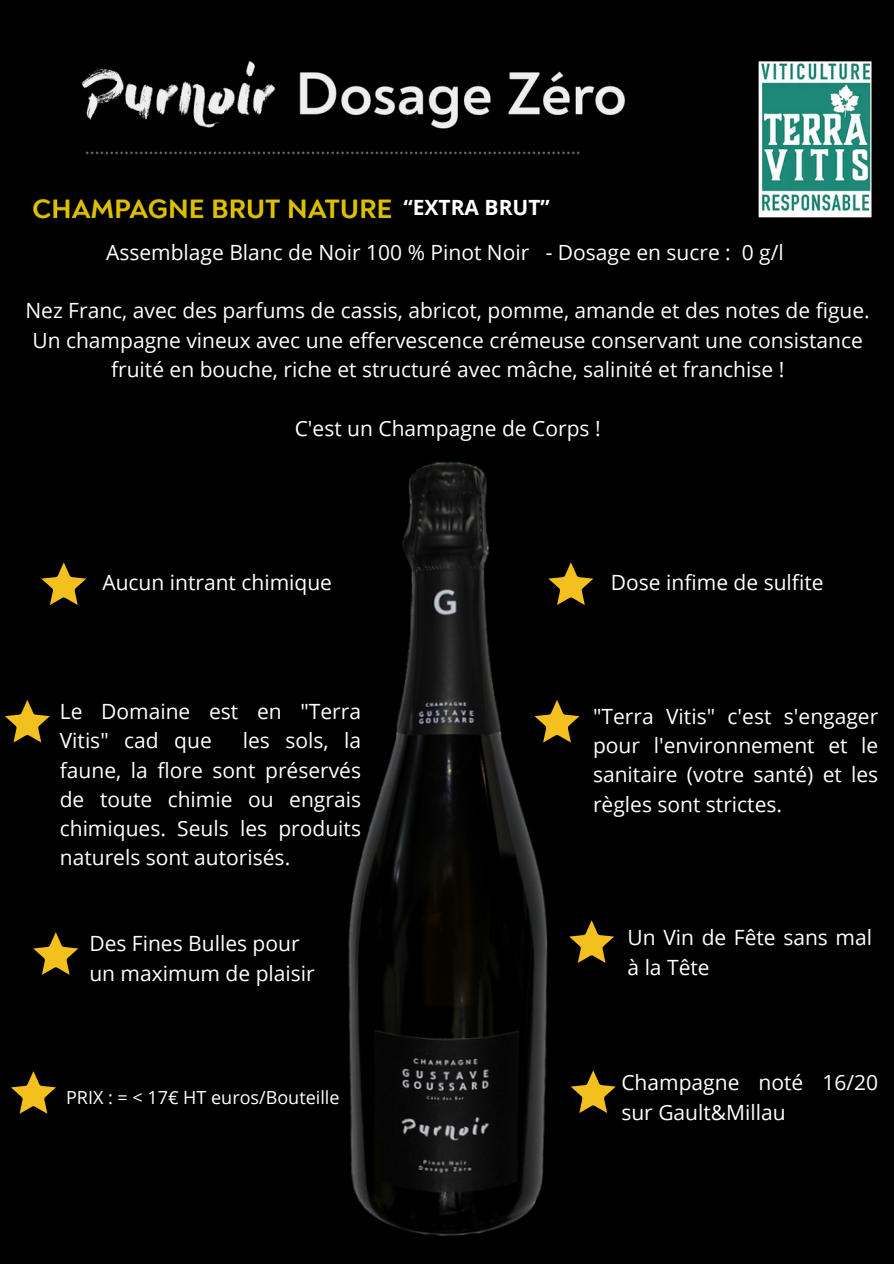
<style>
.page{position:relative;width:894px;height:1264px;background:#fff}
.page>*{position:absolute;margin:0;border:0;box-sizing:border-box;transform-origin:0 0}
.t1{font:21px/29.2px "Open Sans";color:#fff}
.t2{font:700 21px "Open Sans";color:#fff}
.t3{font:18px "Open Sans";color:#fff}
</style>
<div class="page">
<div style="left:0;top:0;width:893px;height:1263px;background:#000"></div>
<img style="left:33px;top:61px;width:839px;height:158px">
<img style="left:348px;top:462px;width:200px;height:774px">
<svg style="left:41px;top:562px;width:45px;height:43px"></svg>
<svg style="left:548px;top:562px;width:45px;height:43px"></svg>
<svg style="left:534px;top:699px;width:45px;height:43px"></svg>
<svg style="left:5px;top:700px;width:45px;height:42px"></svg>
<svg style="left:571px;top:1070px;width:44px;height:42px"></svg>
<svg style="left:11px;top:1071px;width:45px;height:42px"></svg>
<svg style="left:33px;top:932px;width:45px;height:42px"></svg>
<svg style="left:569px;top:920px;width:45px;height:43px"></svg>
<p class="t2" style="left:403px;top:192px;width:148px">“EXTRA BRUT”</p>
<p class="t1" style="left:106px;top:237px;width:679px">Assemblage Blanc de Noir 100 % Pinot Noir - Dosage en sucre : 0 g/l</p>
<p class="t1" style="left:25px;top:296px;width:845px;text-align:center">Nez Franc, avec des parfums de cassis, abricot, pomme, amande et des notes de figue.<br>Un champagne vineux avec une effervescence crémeuse conservant une consistance fruité en bouche, riche et structuré avec mâche, salinité et franchise !</p>
<p class="t1" style="left:294px;top:413px;width:307px">C'est un Champagne de Corps !</p>
<p class="t1" style="left:102px;top:567px;width:231px">Aucun intrant chimique</p>
<p class="t1" style="left:60px;top:696px;width:303px">Le Domaine est en "Terra<br>Vitis" cad que</p>
<p class="t1" style="left:60px;top:725px;width:303px;text-align:justify;text-indent:183px">les sols, la faune, la flore sont préservés de toute chimie ou engrais chimiques. Seuls les produits naturels sont autorisés.</p>
<p class="t1" style="left:89px;top:928px;width:212px">Des Fines Bulles pour</p>
<p class="t1" style="left:89px;top:957px;width:227px">un maximum de plaisir</p>
<p class="t3" style="left:66px;top:1084px;width:275px">PRIX : = &lt; 17€ HT euros/Bouteille</p>
<p class="t1" style="left:610px;top:567px;width:214px">Dose infime de sulfite</p>
<p class="t1" style="left:593px;top:701px;width:287px;text-align:justify">"Terra Vitis" c'est s'engager pour l'environnement et le sanitaire (votre santé) et les règles sont strictes.</p>
<p class="t1" style="left:627px;top:922px;width:246px">Un Vin de Fête sans mal à la Tête</p>
<p class="t1" style="left:621px;top:1067px;width:258px">Champagne noté 16/20 sur Gault&amp;Millau</p>
</div>
